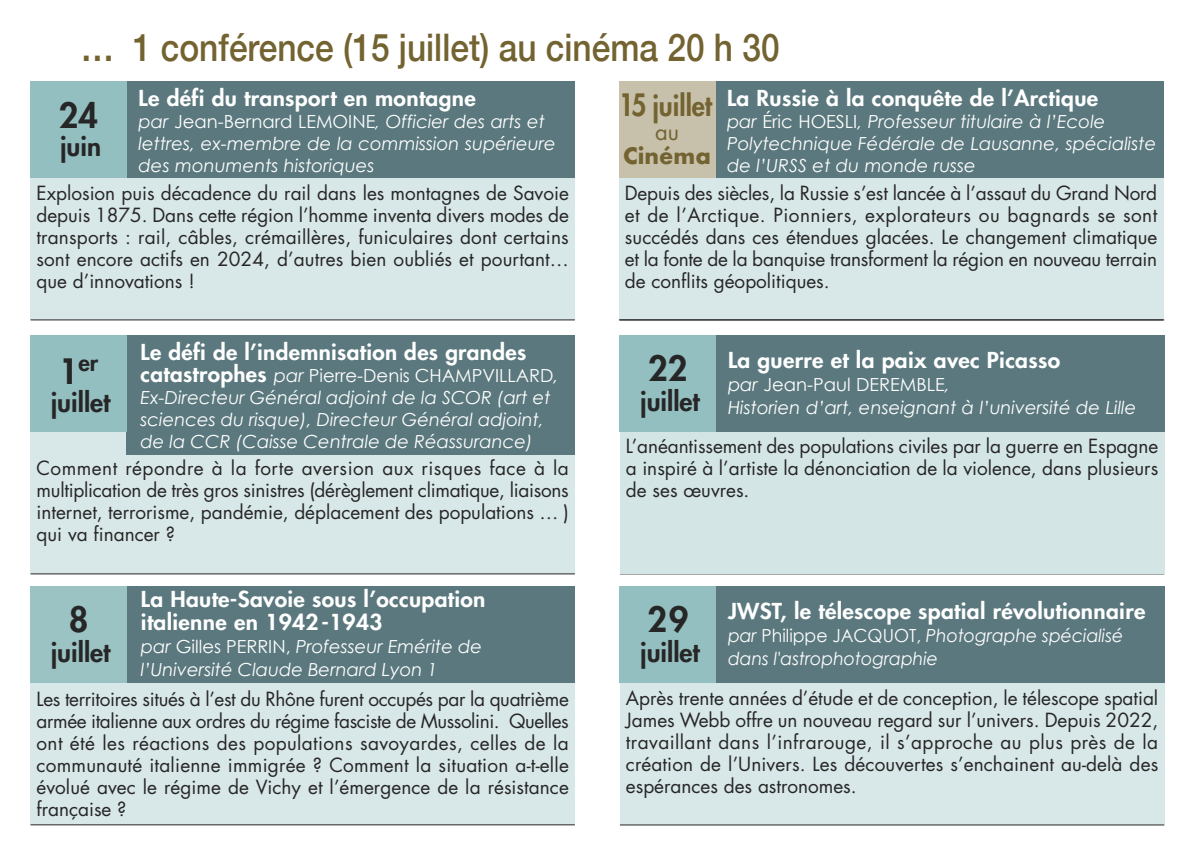
<style>
.page{position:relative;width:1189px;height:851px;background:#fff}
.page>*{position:absolute;margin:0;border:0;box-sizing:border-box;transform-origin:0 0}
.t1{font:500 38px "Helvetica Neue";color:#736331;scale:.88 1}
.t2{font:800 34px "Futura";color:#272627}
.t3{font:800 28px "Futura";color:#736331;scale:.93 1}
.t4{font:800 26px "Futura";color:#272627}
.t5{font:800 22.8px "Futura";color:#272627}
.t6{font:700 22px "Futura";color:#736331}
.t7{font:22px "Futura";color:#736331}
.t8{font:800 21.4px/23px "Futura";letter-spacing:.015em;color:#fff;scale:1.06 1}
.t9{font:800 21.4px "Futura";letter-spacing:.015em;color:#fff;scale:1.05 1}
.t10{font:19px/22px "Futura";color:#272627;text-align:justify}
.t11{font:italic 18px/22px "Century Gothic";color:#fff}
.t12{font:italic 18px/23px "Century Gothic";color:#fff;scale:.96 1}
.s1{font-style:normal}
.s2{font-size:30px}
.s3{font-size:34px}
.s4{font-family:"Futura";font-weight:800;font-style:normal;font-size:21.4px}
</style>
<div class="page">
<div style="left:31px;top:81px;width:543px;height:238px;background:#d8e7e7"></div>
<hr style="left:31px;top:319px;width:543px;height:1px;background:#272627">
<div style="left:124px;top:81px;width:450px;height:97px;background:#5a787d"></div>
<div style="left:31px;top:81px;width:96px;height:97px;background:#94bfc0"></div>
<div style="left:31px;top:586px;width:543px;height:238px;background:#d8e7e7"></div>
<hr style="left:31px;top:824px;width:543px;height:1px;background:#272627">
<div style="left:127px;top:586px;width:447px;height:96px;background:#5a787d"></div>
<div style="left:31px;top:586px;width:96px;height:96px;background:#9bc3c4"></div>
<div style="left:618px;top:81px;width:544px;height:238px;background:#d8e7e7"></div>
<hr style="left:618px;top:319px;width:544px;height:1px;background:#272627">
<div style="left:712px;top:81px;width:450px;height:97px;background:#5a787d"></div>
<div style="left:618px;top:81px;width:97px;height:97px;background:#c7c1ac"></div>
<div style="left:31px;top:335px;width:543px;height:238px;background:#d8e7e7"></div>
<hr style="left:31px;top:573px;width:543px;height:1px;background:#272627">
<div style="left:126px;top:335px;width:448px;height:120px;background:#5a787d"></div>
<div style="left:31px;top:335px;width:96px;height:97px;background:#94bfc0"></div>
<hr style="left:619px;top:319px;width:544px;height:1px;background:#272627">
<div style="left:619px;top:586px;width:544px;height:238px;background:#d8e7e7"></div>
<hr style="left:619px;top:824px;width:544px;height:1px;background:#272627">
<div style="left:713px;top:586px;width:450px;height:96px;background:#5a787d"></div>
<div style="left:619px;top:586px;width:97px;height:96px;background:#94bfc0"></div>
<hr style="left:619px;top:573px;width:544px;height:1px;background:#272627">
<div style="left:619px;top:335px;width:544px;height:238px;background:#d4e5e6"></div>
<div style="left:713px;top:335px;width:450px;height:97px;background:#5a787d"></div>
<div style="left:619px;top:335px;width:97px;height:97px;background:#94bfc0"></div>
<h1 class="t1" style="left:81px;top:24px;width:795px">… 1 conférence (15 juillet) au cinéma 20 h 30</h1>
<p class="t8" style="left:139px;top:88px;width:319px">Le défi du transport en montagne</p>
<p class="t11" style="left:139px;top:110px;width:418px">par <span class="s1">Jean-bernard lemoiNe</span>, Officier des arts et lettres, ex-membre de la commission supérieure des monuments historiques</p>
<p class="t8" style="left:726px;top:88px;width:351px">La Russie à la conquête de l’Arctique</p>
<p class="t11" style="left:726px;top:110px;width:431px">par <span class="s1">Éric Hoesli</span>, Professeur titulaire à l’Ecole<br>Polytechnique Fédérale de Lausanne, spécialiste de l’URSS et du monde russe</p>
<h3 class="t3" style="left:618px;top:92px;width:102px"><span class="s2">15</span> juillet</h3>
<p class="t7" style="left:655px;top:121px;width:25px">au</p>
<p class="t6" style="left:623px;top:141px;width:89px">Cinéma</p>
<p class="t10" style="left:624px;top:184px;width:533px">Depuis des siècles, la Russie s’est lancée à l’assaut du Grand Nord et de l’Arctique. Pionniers, explorateurs ou bagnards se sont succédés dans ces étendues glacées. Le changement climatique et la fonte de la banquise transforment la région en nouveau terrain de conflits géopolitiques.</p>
<h2 class="t2" style="left:59px;top:99px;width:41px">24</h2>
<h3 class="t4" style="left:60px;top:134px;width:43px">juin</h3>
<p class="t10" style="left:37px;top:184px;width:533px">Explosion puis décadence du rail dans les montagnes de Savoie depuis 1875. Dans cette région l’homme inventa divers modes de transports : rail, câbles, crémaillères, funiculaires dont certains sont encore actifs en 2024, d’autres bien oubliés et pourtant… que d’innovations !</p>
<p class="t5" style="left:59px;top:352px;width:41px"><span class="s3">1</span>er</p>
<h3 class="t4" style="left:51px;top:389px;width:61px">juillet</h3>
<p class="t9" style="left:141px;top:342px;width:368px">Le défi de l’indemnisation des grandes</p>
<p class="t11" style="left:141px;top:364px;width:419px"><span class="s4">catastrophes</span> par <span class="s1">Pierre-Denis cHamPvillarD</span>, Ex-Directeur Général adjoint de la SCOR (art et sciences du risque), Directeur Général adjoint, de la CCR (Caisse Centrale de Réassurance)</p>
<p class="t10" style="left:37px;top:459px;width:533px">Comment répondre à la forte aversion aux risques face à la multiplication de très gros sinistres (dérèglement climatique, liaisons internet, terrorisme, pandémie, déplacement des populations … ) qui va financer ?</p>
<p class="t8" style="left:141px;top:589px;width:326px">La Haute-Savoie sous l’occupation italienne en 1942-1943</p>
<p class="t11" style="left:141px;top:634px;width:342px;line-height:23px">par <span class="s1">gilles PerriN,</span> Professeur Emérite de l’Université Claude Bernard Lyon 1</p>
<h2 class="t2" style="left:69px;top:603px;width:21px">8</h2>
<h3 class="t4" style="left:51px;top:639px;width:61px">juillet</h3>
<p class="t10" style="left:37px;top:689px;width:533px">Les territoires situés à l’est du Rhône furent occupés par la quatrième armée italienne aux ordres du régime fasciste de Mussolini. Quelles ont été les réactions des populations savoyardes, celles de la communauté italienne immigrée ? Comment la situation a-t-elle évolué avec le régime de Vichy et l’émergence de la résistance française ?</p>
<p class="t8" style="left:727px;top:350px;width:315px">La guerre et la paix avec Picasso</p>
<p class="t11" style="left:727px;top:372px;width:410px;line-height:23px">par <span class="s1">Jean-Paul Deremble</span>,<br>Historien d’art, enseignant à l’université de Lille</p>
<h2 class="t2" style="left:648px;top:352px;width:41px">22</h2>
<h3 class="t4" style="left:640px;top:389px;width:61px">juillet</h3>
<p class="t10" style="left:625px;top:436px;width:533px">L’anéantissement des populations civiles par la guerre en Espagne a inspiré à l’artiste la dénonciation de la violence, dans plusieurs de ses œuvres.</p>
<p class="t8" style="left:727px;top:601px;width:395px">JWST, le télescope spatial révolutionnaire</p>
<p class="t12" style="left:727px;top:623px;width:413px">par <span class="s1">Philippe Jacquot,</span> Photographe spécialisé dans l'astrophotographie</p>
<h2 class="t2" style="left:647px;top:603px;width:43px">29</h2>
<h3 class="t4" style="left:640px;top:639px;width:61px">juillet</h3>
<p class="t10" style="left:625px;top:688px;width:533px">Après trente années d’étude et de conception, le télescope spatial James Webb offre un nouveau regard sur l’univers. Depuis 2022, travaillant dans l’infrarouge, il s’approche au plus près de la création de l’Univers. Les découvertes s’enchainent au-delà des espérances des astronomes.</p>
</div>
